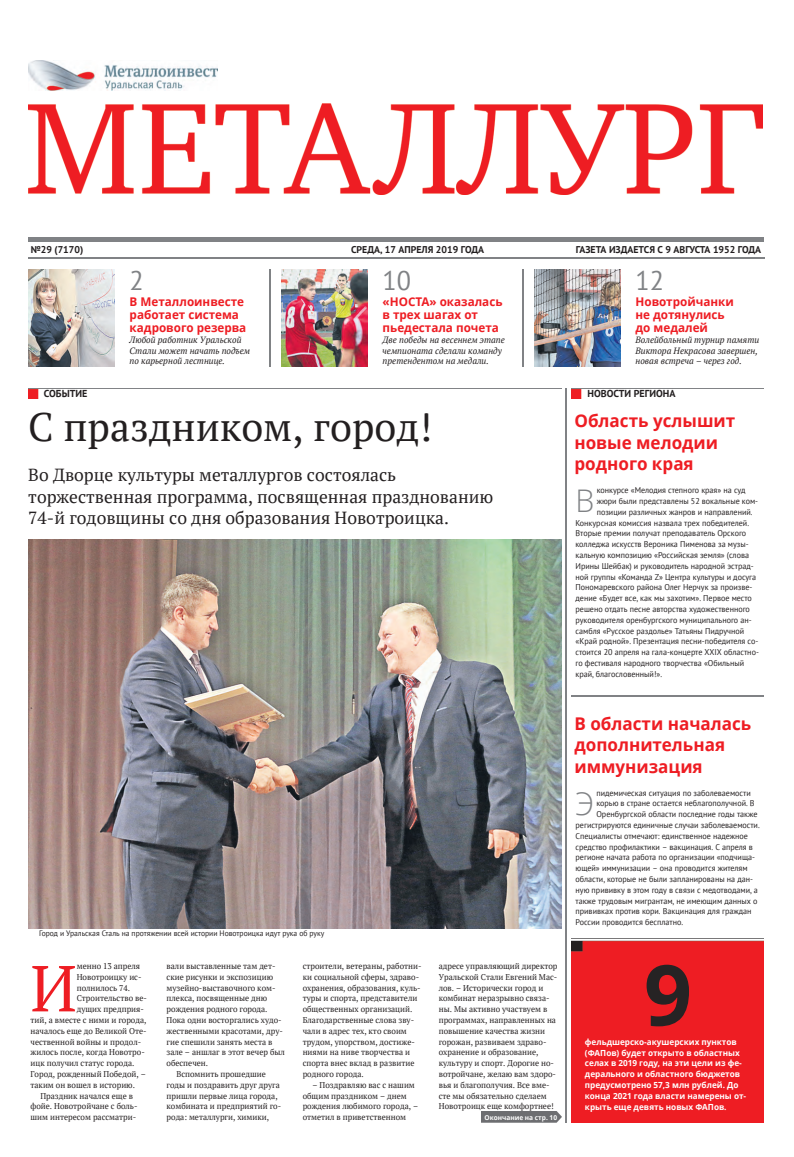
<style>
.page{position:relative;width:794px;height:1157px;background:#fff}
.page>*{position:absolute;margin:0;border:0;box-sizing:border-box;transform-origin:0 0}
.t1{font:700 84.2px "Open Sans";color:#262324}
.t2{font:64.8px "PT Serif";color:#ee1d23;scale:.96 1}
.t3{font:39.6px "PT Serif";color:#231f20}
.t4{font:31.2px "Open Sans";color:#808285;scale:.96 1}
.t5{font:26.9px "PT Sans";color:#808285}
.t6{font:17.5px/21.6px "PT Serif";color:#231f20}
.t7{font:700 17.5px/21.6px "Open Sans";color:#ee1d23}
.t8{font:700 12px/13.2px "Open Sans";color:#ee1d23}
.t9{font:700 10.1px "PT Sans";color:#231f20}
.t10{font:700 9.8px "PT Sans";color:#231f20}
.t11{font:italic 9.1px/10.8px "PT Serif";color:#231f20}
.t12{font:8.4px/10.8px "PT Serif";color:#231f20;scale:.96 1}
.t13{font:8.4px "PT Sans";color:#231f20;scale:.96 1}
.t14{font:700 8.4px/10.8px "Open Sans";color:#fff}
.t15{font:7.9px "PT Sans";color:#231f20;scale:.96 1}
.t16{font:700 6.7px "Open Sans";color:#fff}
</style>
<div class="page">
<hr style="left:28px;top:258px;width:736px;height:1px;background:#bfbfbf">
<img style="left:28px;top:60px;width:190px;height:30px">
<img style="left:28px;top:104px;width:735px;height:90px">
<div style="left:28px;top:237px;width:736px;height:5px;background:#808285"></div>
<hr style="left:270px;top:269px;width:1px;height:97px;background:#bfbfbf">
<img style="left:28px;top:269px;width:87px;height:97px">
<hr style="left:522px;top:269px;width:1px;height:97px;background:#bfbfbf">
<img style="left:281px;top:269px;width:87px;height:97px">
<img style="left:534px;top:269px;width:87px;height:97px">
<img style="left:28px;top:388px;width:533px;height:11px">
<img style="left:28px;top:539px;width:533px;height:389px">
<img style="left:482px;top:1112px;width:79px;height:10px">
<hr style="left:565px;top:388px;width:1px;height:734px;background:#bfbfbf">
<hr style="left:572px;top:695px;width:192px;height:1px;background:#bfbfbf">
<img style="left:572px;top:388px;width:192px;height:11px">
<div style="left:572px;top:940px;width:192px;height:182px;background:#ee1d23"></div>
<p class="t10" style="left:31px;top:245px;width:54px">№29 (7170)</p>
<p class="t10" style="left:351px;top:245px;width:135px">СРЕДА, 17 АПРЕЛЯ 2019 ГОДА</p>
<p class="t10" style="left:576px;top:245px;width:187px">ГАЗЕТА ИЗДАЕТСЯ С 9 АВГУСТА 1952 ГОДА</p>
<h3 class="t5" style="left:130px;top:266px;width:16px">2</h3>
<h3 class="t8" style="left:130px;top:294px;width:118px">В Металлоинвесте работает система кадрового резерва</h3>
<p class="t11" style="left:130px;top:334px;width:122px">Любой работник Уральской<br>Стали может начать подъем по карьерной лестнице.</p>
<h3 class="t5" style="left:383px;top:266px;width:30px">10</h3>
<h3 class="t8" style="left:383px;top:294px;width:121px">«НОСТА» оказалась в трех шагах от пьедестала почета</h3>
<p class="t11" style="left:383px;top:334px;width:124px">Две победы на весеннем этапе чемпионата сделали команду претендентом на медали.</p>
<h3 class="t5" style="left:636px;top:266px;width:30px">12</h3>
<h3 class="t8" style="left:636px;top:294px;width:100px">Новотройчанки не дотянулись до медалей</h3>
<p class="t11" style="left:636px;top:334px;width:125px">Волейбольный турнир памяти<br>Виктора Некрасова завершен, новая встреча – через год.</p>
<p class="t9" style="left:44px;top:388px;width:45px">СОБЫТИЕ</p>
<h3 class="t3" style="left:28px;top:400px;width:405px">С праздником, город!</h3>
<h3 class="t6" style="left:28px;top:464px;width:466px">Во Дворце культуры металлургов состоялась торжественная программа, посвященная празднованию<br>74-й годовщины со дня образования Новотроицка.</h3>
<p class="t15" style="left:39px;top:929px;width:299px">Город и Уральская Сталь на протяжении всей истории Новотроицка идут рука об руку</p>
<h2 class="t2" style="left:31px;top:945px;width:50px">И</h2>
<p class="t12" style="left:77px;top:960px;width:68px">менно 13 апреля</p>
<p class="t12" style="left:303px;top:960px;width:125px">строители, ветераны, работни&shy;ки социальной сферы, здраво&shy;охранения, образования, куль&shy;туры и спорта, представители общественных организаций.<br>Благодарственные слова зву&shy;чали в адрес тех, кто своим трудом, упорством, достиже&shy;ниями на ниве творчества и спорта внес вклад в развитие родного города.</p>
<p class="t12" style="left:303px;top:1079px;width:122px;text-indent:10px">– Поздравляю вас с нашим общим праздником – днем рождения любимого города, – отметил в приветственном</p>
<p class="t12" style="left:167px;top:960px;width:115px">вали выставленные там дет-</p>
<p class="t12" style="left:167px;top:971px;width:112px">ские рисунки и экспозицию</p>
<p class="t12" style="left:167px;top:982px;width:115px">музейно-выставочного ком-</p>
<p class="t12" style="left:167px;top:993px;width:106px">плекса, посвященные дню</p>
<p class="t12" style="left:167px;top:1004px;width:107px">рождения родного города.</p>
<p class="t12" style="left:167px;top:1014px;width:121px">Пока одни восторгались худо-</p>
<p class="t12" style="left:167px;top:1025px;width:123px">жественными красотами, дру-</p>
<p class="t12" style="left:167px;top:1036px;width:112px">гие спешили занять места в</p>
<p class="t12" style="left:167px;top:1047px;width:125px">зале – аншлаг в этот вечер был</p>
<p class="t12" style="left:167px;top:1058px;width:45px">обеспечен.</p>
<p class="t12" style="left:176px;top:1068px;width:95px">Вспомнить прошедшие</p>
<p class="t12" style="left:167px;top:1079px;width:119px">годы и поздравить друг друга</p>
<p class="t12" style="left:167px;top:1090px;width:117px">пришли первые лица города,</p>
<p class="t12" style="left:167px;top:1101px;width:121px">комбината и предприятий го-</p>
<p class="t12" style="left:167px;top:1112px;width:108px">рода: металлурги, химики,</p>
<p class="t12" style="left:77px;top:971px;width:69px">Новотроицку ис-</p>
<p class="t12" style="left:77px;top:982px;width:57px">полнилось 74.</p>
<p class="t12" style="left:77px;top:993px;width:75px">Строительство ве-</p>
<p class="t12" style="left:77px;top:1004px;width:72px">дущих предприя-</p>
<p class="t12" style="left:31px;top:1014px;width:122px">тий, а вместе с ними и города,</p>
<p class="t12" style="left:31px;top:1025px;width:123px">началось еще до Великой Оте-</p>
<p class="t12" style="left:31px;top:1036px;width:117px">чественной войны и продол-</p>
<p class="t12" style="left:31px;top:1047px;width:121px">жилось после, когда Новотро-</p>
<p class="t12" style="left:31px;top:1058px;width:110px">ицк получил статус города.</p>
<p class="t12" style="left:31px;top:1068px;width:122px">Город, рожденный Победой, –</p>
<p class="t12" style="left:31px;top:1079px;width:110px">таким он вошел в историю.</p>
<p class="t12" style="left:40px;top:1090px;width:98px">Праздник начался еще в</p>
<p class="t12" style="left:31px;top:1101px;width:113px">фойе. Новотройчане с боль-</p>
<p class="t12" style="left:31px;top:1112px;width:112px">шим интересом рассматри-</p>
<p class="t12" style="left:439px;top:960px;width:125px">адресе управляющий директор<br>Уральской Стали Евгений Мас&shy;лов. – Исторически город и комбинат неразрывно связа&shy;ны. Мы активно участвуем в программах, направленных на повышение качества жизни горожан, развиваем здраво&shy;охранение и образование, культуру и спорт. Дорогие но&shy;вотройчане, желаю вам здоро&shy;вья и благополучия. Все вме&shy;сте мы обязательно сделаем<br>Новотроицк еще комфортнее!</p>
<p class="t16" style="left:485px;top:1113px;width:74px">Окончание на стр. 10</p>
<p class="t9" style="left:588px;top:388px;width:89px">НОВОСТИ РЕГИОНА</p>
<h3 class="t7" style="left:574px;top:410px;width:162px">Область услышит новые мелодии родного края</h3>
<h3 class="t4" style="left:576px;top:479px;width:21px">В</h3>
<p class="t13" style="left:597px;top:486px;width:157px">конкурсе «Мелодия степного края» на суд</p>
<p class="t13" style="left:597px;top:497px;width:170px">жюри были представлены 52 вокальные ком-</p>
<p class="t13" style="left:597px;top:507px;width:164px">позиции различных жанров и направлений.</p>
<p class="t13" style="left:576px;top:518px;width:182px">Конкурсная комиссия назвала трех победителей.</p>
<p class="t13" style="left:576px;top:529px;width:179px">Вторые премии получат преподаватель Орского</p>
<p class="t13" style="left:576px;top:540px;width:182px">колледжа искусств Вероника Пименова за музы-</p>
<p class="t13" style="left:576px;top:551px;width:182px">кальную композицию «Российская земля» (слова</p>
<p class="t13" style="left:576px;top:561px;width:187px">Ирины Шейбак) и руководитель народной эстрад-</p>
<p class="t13" style="left:576px;top:572px;width:190px">ной группы «Команда Z» Центра культуры и досуга</p>
<p class="t13" style="left:576px;top:583px;width:186px">Пономаревского района Олег Нерчук за произве-</p>
<p class="t13" style="left:576px;top:594px;width:185px">дение «Будет все, как мы захотим». Первое место</p>
<p class="t13" style="left:576px;top:605px;width:183px">решено отдать песне авторства художественного</p>
<p class="t13" style="left:576px;top:615px;width:185px">руководителя оренбургского муниципального ан-</p>
<p class="t13" style="left:576px;top:626px;width:177px">самбля «Русское раздолье» Татьяны Пидручной</p>
<p class="t13" style="left:576px;top:637px;width:192px">«Край родной». Презентация песни-победителя со-</p>
<p class="t13" style="left:576px;top:648px;width:193px">стоится 20 апреля на гала-концерте XXIX областно-</p>
<p class="t13" style="left:576px;top:659px;width:177px">го фестиваля народного творчества «Обильный</p>
<p class="t13" style="left:576px;top:669px;width:92px">край, благословенный!».</p>
<h3 class="t7" style="left:574px;top:712px;width:178px">В области началась дополнительная иммунизация</h3>
<h3 class="t4" style="left:576px;top:781px;width:21px">Э</h3>
<p class="t13" style="left:596px;top:788px;width:162px">пидемическая ситуация по заболеваемости</p>
<p class="t13" style="left:596px;top:799px;width:166px">корью в стране остается неблагополучной. В</p>
<p class="t13" style="left:596px;top:810px;width:169px">Оренбургской области последние годы также</p>
<p class="t13" style="left:576px;top:821px;width:193px">регистрируются единичные случаи заболеваемости.</p>
<p class="t13" style="left:576px;top:831px;width:181px">Специалисты отмечают: единственное надежное</p>
<p class="t13" style="left:576px;top:842px;width:186px">средство профилактики – вакцинация. С апреля в</p>
<p class="t13" style="left:576px;top:853px;width:188px">регионе начата работа по организации «подчища-</p>
<p class="t13" style="left:576px;top:864px;width:181px">ющей» иммунизации – она проводится жителям</p>
<p class="t13" style="left:576px;top:875px;width:186px">области, которые не были запланированы на дан-</p>
<p class="t13" style="left:576px;top:885px;width:191px">ную прививку в этом году в связи с медотводами, а</p>
<p class="t13" style="left:576px;top:896px;width:191px">также трудовым мигрантам, не имеющим данных о</p>
<p class="t13" style="left:576px;top:907px;width:185px">прививках против кори. Вакцинация для граждан</p>
<p class="t13" style="left:576px;top:918px;width:114px">России проводится бесплатно.</p>
<h1 class="t1" style="left:644px;top:936px;width:50px">9</h1>
<p class="t14" style="left:585px;top:1047px;width:163px">(ФАПов) будет открыто в областных селах в 2019 году, на эти цели из фе&shy;дерального и областного бюджетов предусмотрено 57,3 млн рублей. До конца 2021 года власти намерены от&shy;крыть еще девять новых ФАПов.</p>
<p class="t14" style="left:585px;top:1036px;width:153px">фельдшерско-акушерских пунктов</p>
</div>
